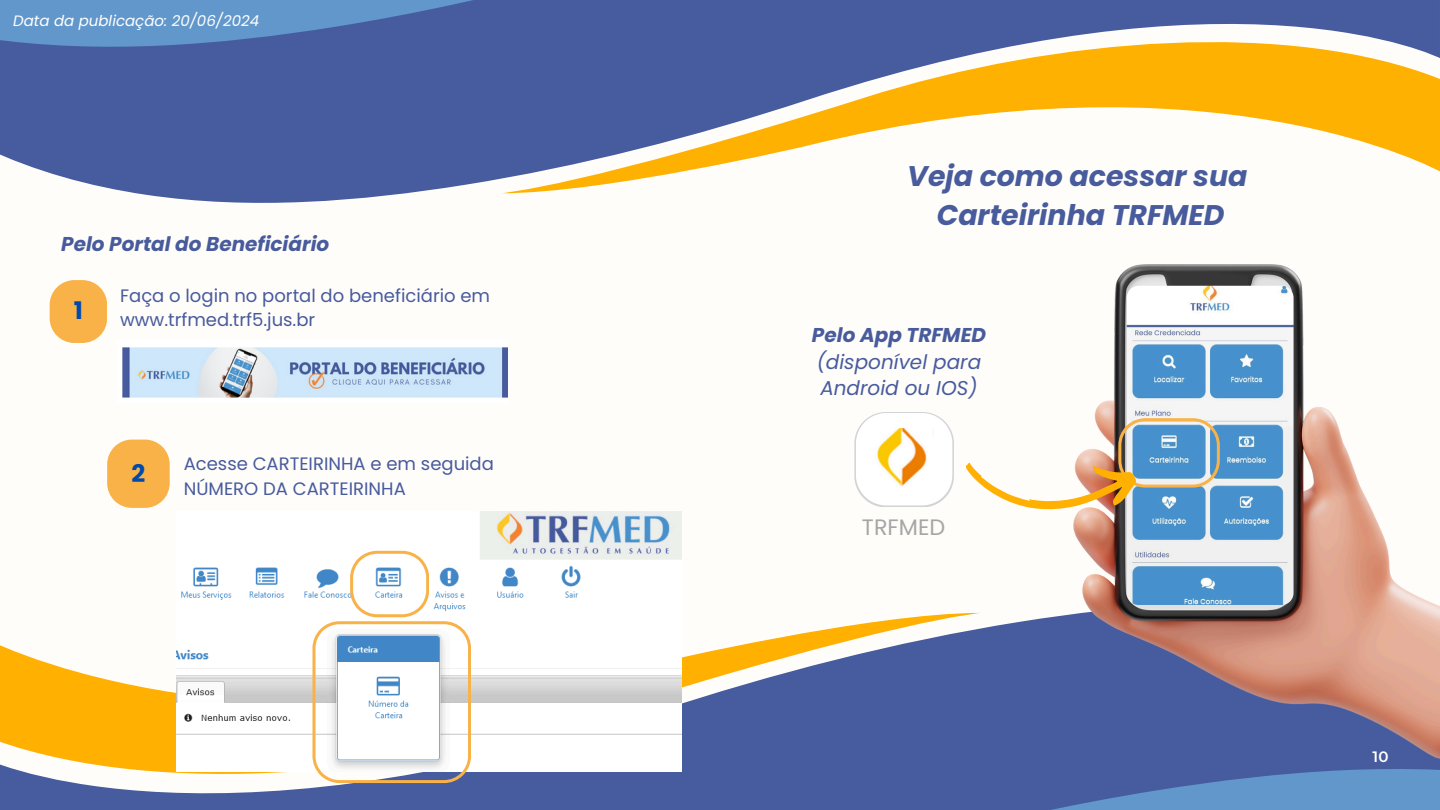
<style>
.page{position:relative;width:1440px;height:810px;background:#fffdfa}
.page>*{position:absolute;margin:0;border:0;box-sizing:border-box;transform-origin:0 0}
.t1{font:italic 700 28.4px/39.8px "Poppins";color:#475b9d;text-align:center}
.t2{font:700 24.2px "Poppins";color:#004aad}
.t3{font:22.3px "Poppins";color:#a6a6a6}
.t4{font:italic 20px/26.2px "Poppins";color:#475b9d}
.t5{font:italic 700 20px "Poppins";color:#475b9d}
.t6{font:18px/24.8px "Poppins";color:#475b9d}
.t7{font:italic 15px "Poppins";color:#fff}
.t8{font:600 15px "Montserrat";color:#fff}
.s1{font-weight:700}
</style>
<div class="page">
<div style="left:0;top:612px;width:1440px;height:198px;background:#475b9f"></div>
<svg style="left:896px;top:760px;width:544px;height:50px;background:#5276b2"></svg>
<svg style="left:0;top:613px;width:981px;height:185px;fill:#475b9f"></svg>
<svg style="left:0;top:0;width:1440px;height:203px;fill:#475b9f"></svg>
<svg style="left:0;top:0;width:580px;height:55px;background:#557bb6"></svg>
<svg style="left:501px;top:20px;width:939px;height:173px"></svg>
<img style="left:176px;top:511px;width:506px;height:261px">
<div style="left:50px;top:280px;width:57px;height:63px;background:#f8b247;border-radius:25px"></div>
<img style="left:122px;top:347px;width:385px;height:51px">
<svg style="left:107px;top:440px;width:63px;height:68px;background:#f8bb5d"></svg>
<svg style="left:312px;top:551px;width:159px;height:232px"></svg>
<svg style="left:854px;top:412px;width:99px;height:95px"></svg>
<img style="left:868px;top:428px;width:66px;height:67px">
<img style="left:1073px;top:264px;width:367px;height:494px">
<img style="left:1127px;top:286px;width:167px;height:319px">
<svg style="left:966px;top:418px;width:254px;height:93px"></svg>
<h2 class="t7" style="left:13px;top:10px;width:247px">Data da publicação: 20/06/2024</h2>
<p class="t5" style="left:61px;top:230px;width:270px">Pelo Portal do Beneficiário</p>
<h4 class="t6" style="left:120px;top:283px;width:372px">Faça o login no portal do beneficiário em www.trfmed.trf5.jus.br</h4>
<p class="t2" style="left:74px;top:294px;width:11px">1</p>
<h3 class="t2" style="left:132px;top:456px;width:15px">2</h3>
<h4 class="t6" style="left:184px;top:451px;width:312px">Acesse CARTEIRINHA e em seguida<br>NÚMERO DA CARTEIRINHA</h4>
<p class="t1" style="left:907px;top:156px;width:342px">Veja como acessar sua<br>Carteirinha TRFMED</p>
<p class="t4" style="left:812px;top:322px;width:176px"><span class="s1">Pelo App TRFMED </span>(disponível para<br>Android ou IOS)</p>
<p class="t3" style="left:862px;top:512px;width:85px">TRFMED</p>
<p class="t8" style="left:1372px;top:747px;width:18px">10</p>
</div>
